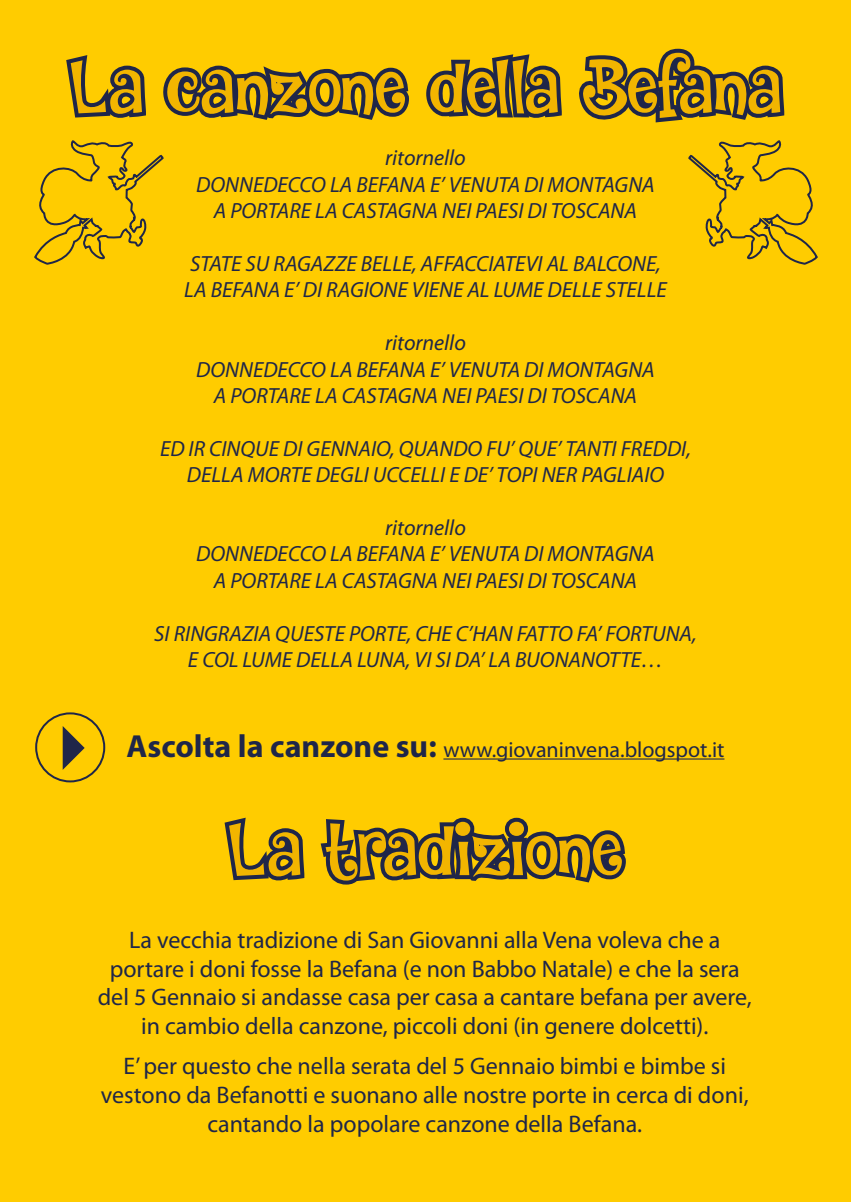
<style>
.page{position:relative;width:851px;height:1202px;background:#fff}
.page>*{position:absolute;margin:0;border:0;box-sizing:border-box;transform-origin:0 0}
.t1{font:70px "DK Jambo";letter-spacing:-.035em;color:#f2b500}
.t2{font:24px/28.8px "Myriad Pro";color:#1f2649;text-align:center}
.t3{font:italic 22px/26.4px "Myriad Pro";color:#1f2649;text-align:center}
.t4{font:22px "Myriad Pro";color:#1f2649}
.s1{font-weight:700;font-size:32px}
</style>
<div class="page">
<div style="left:0;top:0;width:850px;height:1202px;background:#fc0"></div>
<svg style="left:66px;top:55px;width:80px;height:63px"></svg>
<svg style="left:163px;top:65px;width:246px;height:55px"></svg>
<svg style="left:426px;top:54px;width:136px;height:64px"></svg>
<svg style="left:224px;top:817px;width:402px;height:68px"></svg>
<hr style="left:443px;top:758px;width:281px;height:2px;background:#1f2649">
<div style="left:35px;top:712px;width:70px;height:70px;border:2px solid #1f2649;border-radius:50%"></div>
<svg style="left:63px;top:726px;width:22px;height:44px"></svg>
<svg style="left:34px;top:140px;width:130px;height:125px"></svg>
<svg style="left:579px;top:48px;width:239px;height:217px"></svg>
<h1 class="t1" style="left:69px;top:41px;width:715px">La canzone della Befana</h1>
<p class="t3" style="left:196px;top:145px;width:460px">ritornello<br>DONNEDECCO LA BEFANA E’ VENUTA DI MONTAGNA<br>A PORTARE LA CASTAGNA NEI PAESI DI TOSCANA</p>
<p class="t3" style="left:184px;top:251px;width:484px;text-align:left">STATE SU RAGAZZE BELLE, AFFACCIATEVI AL BALCONE,<br>LA BEFANA E’ DI RAGIONE VIENE AL LUME DELLE STELLE</p>
<p class="t3" style="left:196px;top:330px;width:460px">ritornello<br>DONNEDECCO LA BEFANA E’ VENUTA DI MONTAGNA<br>A PORTARE LA CASTAGNA NEI PAESI DI TOSCANA</p>
<p class="t3" style="left:160px;top:436px;width:532px">ED IR CINQUE DI GENNAIO, QUANDO FU’ QUE’ TANTI FREDDI,<br>DELLA MORTE DEGLI UCCELLI E DE’ TOPI NER PAGLIAIO</p>
<p class="t3" style="left:196px;top:515px;width:460px">ritornello<br>DONNEDECCO LA BEFANA E’ VENUTA DI MONTAGNA<br>A PORTARE LA CASTAGNA NEI PAESI DI TOSCANA</p>
<p class="t3" style="left:154px;top:620px;width:544px">SI RINGRAZIA QUESTE PORTE, CHE C’HAN FATTO FA’ FORTUNA,<br>E COL LUME DELLA LUNA, VI SI DA’ LA BUONANOTTE…</p>
<p class="t4" style="left:126px;top:737px;width:599px"><span class="s1">Ascolta la canzone su:</span> www.giovaninvena.blogspot.it</p>
<h1 class="t1" style="left:227px;top:804px;width:398px">La tradizione</h1>
<p class="t2" style="left:98px;top:926px;width:655px">La vecchia tradizione di San Giovanni alla Vena voleva che a portare i doni fosse la Befana (e non Babbo Natale) e che la sera del 5 Gennaio si andasse casa per casa a cantare befana per avere, in cambio della canzone, piccoli doni (in genere dolcetti).</p>
<p class="t2" style="left:101px;top:1052px;width:649px">E’ per questo che nella serata del 5 Gennaio bimbi e bimbe si vestono da Befanotti e suonano alle nostre porte in cerca di doni, cantando la popolare canzone della Befana.</p>
</div>
